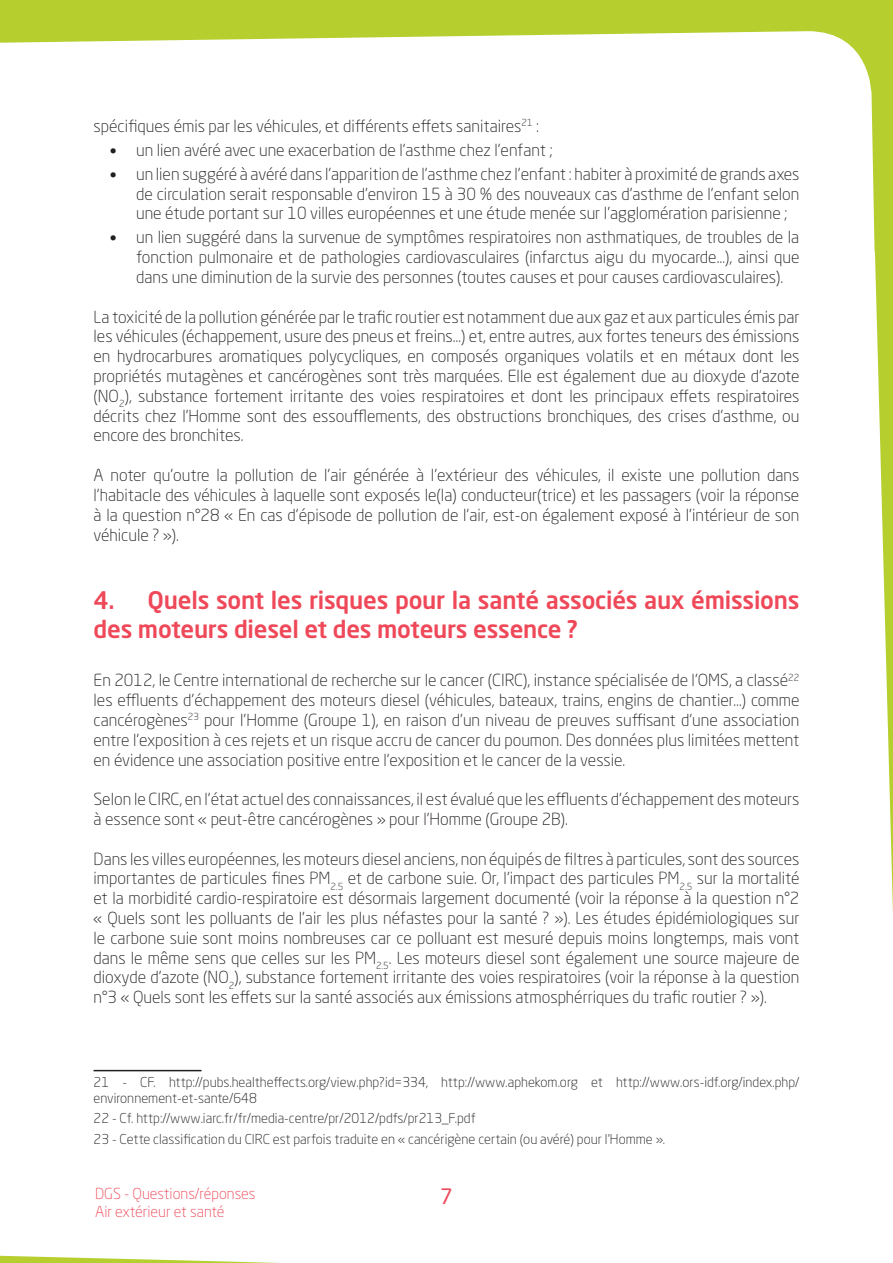
<style>
.page{position:relative;width:893px;height:1263px;background:#b6cf2f}
.page>*{position:absolute;margin:0;border:0;box-sizing:border-box;transform-origin:0 0}
.t1{font:500 24px/28.8px "Neo Sans Std";letter-spacing:-.01em;color:#ef4858}
.t2{font:21px "Neo Sans Std";color:#ef4858}
.t3{font:300 16.5px/19.8px "Neo Sans Std";color:#231f20;text-align:justify}
.t4{font:300 15px "Neo Sans Std";color:#ef4858}
.t5{font:300 13.5px/16.2px "Neo Sans Std";color:#231f20}
.s1{font-family:"Calibri";font-weight:400}
</style>
<div class="page">
<div style="left:0;top:31px;width:893px;height:1232px;background:#fff"></div>
<hr style="left:94px;top:1070px;width:108px;height:1px;background:#231f20">
<p class="t3" style="left:94px;top:116px;width:447px">spécifiques émis par les véhicules, et différents effets sanitaires<sup>21</sup> :</p>
<p class="t3" style="left:109px;top:140px;width:445px"><span class="s1">•</span> un lien avéré avec une exacerbation de l’asthme chez l’enfant ;</p>
<p class="t3" style="left:136px;top:164px;width:665px;text-indent:-27px"><span class="s1">•</span> un lien suggéré à avéré dans l’apparition de l’asthme chez l’enfant : habiter à proximité de grands axes de circulation serait responsable d’environ 15 à 30 % des nouveaux cas d’asthme de l’enfant selon une étude portant sur 10 villes européennes et une étude menée sur l’agglomération parisienne ;</p>
<p class="t3" style="left:136px;top:227px;width:665px;text-indent:-27px"><span class="s1">•</span> un lien suggéré dans la survenue de symptômes respiratoires non asthmatiques, de troubles de la fonction pulmonaire et de pathologies cardiovasculaires (infarctus aigu du myocarde…), ainsi que dans une diminution de la survie des personnes (toutes causes et pour causes cardiovasculaires).</p>
<p class="t3" style="left:94px;top:307px;width:707px">La toxicité de la pollution générée par le trafic routier est notamment due aux gaz et aux particules émis par les véhicules (échappement, usure des pneus et freins…) et, entre autres, aux fortes teneurs des émissions en hydrocarbures aromatiques polycycliques, en composés organiques volatils et en métaux dont les propriétés mutagènes et cancérogènes sont très marquées. Elle est également due au dioxyde d’azote (NO<sub>2</sub>), substance fortement irritante des voies respiratoires et dont les principaux effets respiratoires décrits chez l’Homme sont des essoufflements, des obstructions bronchiques, des crises d’asthme, ou encore des bronchites.</p>
<p class="t3" style="left:94px;top:465px;width:707px">A noter qu’outre la pollution de l’air générée à l’extérieur des véhicules, il existe une pollution dans l’habitacle des véhicules à laquelle sont exposés le(la) conducteur(trice) et les passagers (voir la réponse à la question n°28 « En cas d’épisode de pollution de l’air, est-on également exposé à l’intérieur de son véhicule ? »).</p>
<h1 class="t1" style="left:94px;top:585px;width:707px">4. Quels sont les risques pour la santé associés aux émissions des moteurs diesel et des moteurs essence ?</h1>
<p class="t3" style="left:94px;top:670px;width:707px">En 2012, le Centre international de recherche sur le cancer (CIRC), instance spécialisée de l’OMS, a classé<sup>22 </sup>les effluents d’échappement des moteurs diesel (véhicules, bateaux, trains, engins de chantier…) comme cancérogènes<sup>23</sup> pour l’Homme (Groupe 1), en raison d’un niveau de preuves suffisant d’une association entre l’exposition à ces rejets et un risque accru de cancer du poumon. Des données plus limitées mettent en évidence une association positive entre l’exposition et le cancer de la vessie.</p>
<p class="t3" style="left:94px;top:789px;width:707px">Selon le CIRC, en l’état actuel des connaissances, il est évalué que les effluents d’échappement des moteurs à essence sont « peut-être cancérogènes » pour l’Homme (Groupe 2B).</p>
<p class="t3" style="left:94px;top:848px;width:707px">Dans les villes européennes, les moteurs diesel anciens, non équipés de filtres à particules, sont des sources importantes de particules fines PM<sub>2.5</sub> et de carbone suie. Or, l’impact des particules PM<sub>2.5</sub> sur la mortalité et la morbidité cardio-respiratoire est désormais largement documenté (voir la réponse à la question n°2 « Quels sont les polluants de l’air les plus néfastes pour la santé ? »). Les études épidémiologiques sur le carbone suie sont moins nombreuses car ce polluant est mesuré depuis moins longtemps, mais vont dans le même sens que celles sur les PM<sub>2.5</sub>. Les moteurs diesel sont également une source majeure de dioxyde d’azote (NO<sub>2</sub>), substance fortement irritante des voies respiratoires (voir la réponse à la question n°3 « Quels sont les effets sur la santé associés aux émissions atmosphérriques du trafic routier ? »).</p>
<p class="t5" style="left:94px;top:1074px;width:707px">21 - CF. http://pubs.healtheffects.org/view.php?id=334, http://www.aphekom.org et http://www.ors-idf.org/index.php/ environnement-et-sante/648</p>
<p class="t5" style="left:94px;top:1108px;width:573px;line-height:20.4px">22 - Cf. http://www.iarc.fr/fr/media-centre/pr/2012/pdfs/pr213_F.pdf<br>23 - Cette classification du CIRC est parfois traduite en « cancérigène certain (ou avéré) pour l’Homme ».</p>
<p class="t4" style="left:95px;top:1185px;width:162px">DGS - Questions/réponses</p>
<p class="t2" style="left:440px;top:1183px;width:14px">7</p>
<p class="t4" style="left:95px;top:1203px;width:131px">Air extérieur et santé</p>
</div>
